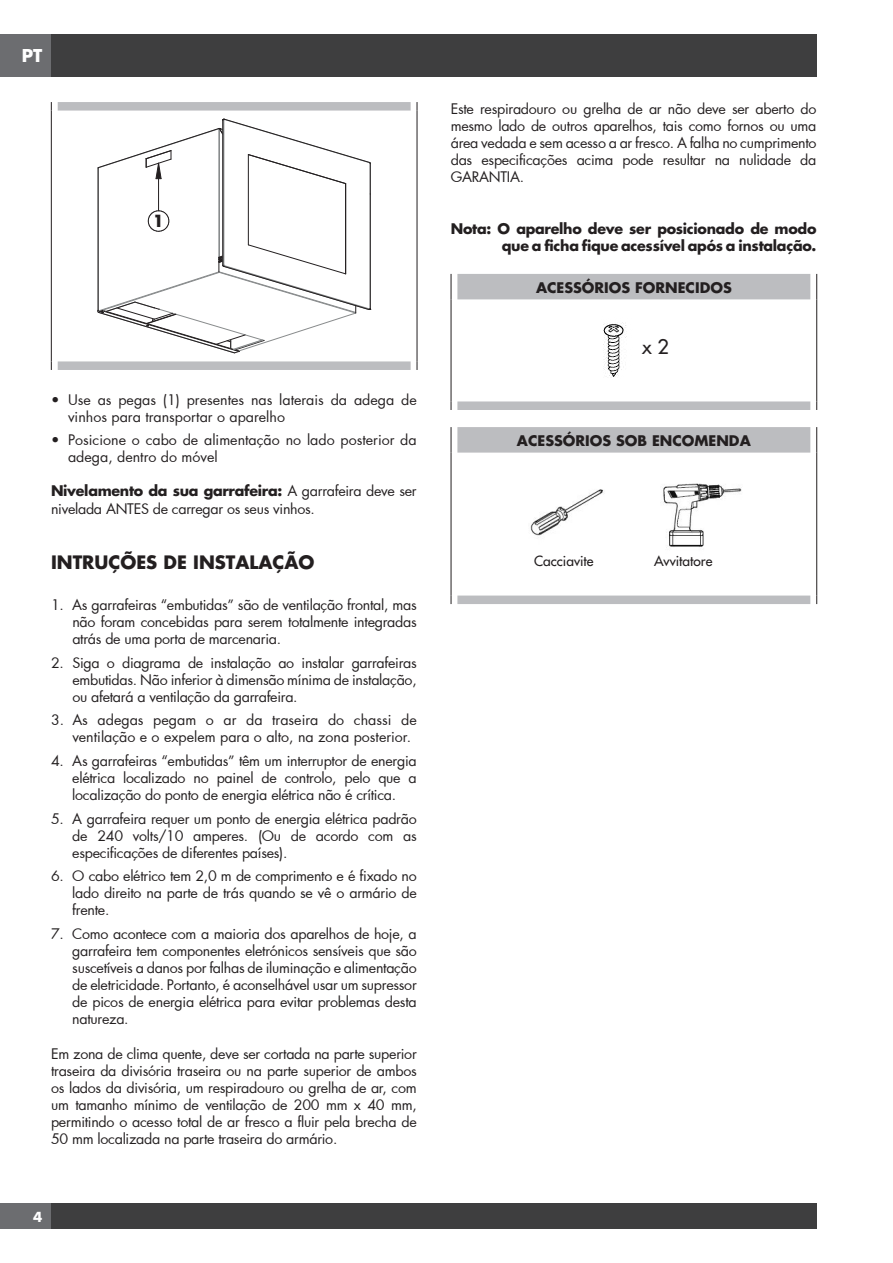
<style>
.page{position:relative;width:893px;height:1263px;background:#fff}
.page>*{position:absolute;margin:0;border:0;box-sizing:border-box;transform-origin:0 0}
.t1{font:500 19.65px "Futura Std";color:#231f20}
.t2{font:700 18px "Futura Std";color:#231f20}
.t3{font:700 17.25px "Futura Std";color:#fff}
.t4{font:700 16.35px "Futura Std";color:#231f20}
.t5{font:14.25px/17.1px "Futura";letter-spacing:-.02em;color:#231f20;text-align:justify}
.t6{font:14.25px/17.1px "Futura";color:#231f20}
.t7{font:700 14.25px/17.1px "Futura Std";letter-spacing:-.02em;color:#231f20;text-align:right}
.t8{font:700 14.25px "Futura Std";color:#231f20}
.t9{font:500 13.65px "Futura Std";color:#231f20}
.t10{font:700 13.5px "Futura Std";color:#fff}
.s1{font-family:"Futura";font-weight:400}
</style>
<div class="page">
<div style="left:0;top:34px;width:51px;height:43px;background:#6c6d70"></div>
<div style="left:51px;top:34px;width:765px;height:43px;background:#3e3e3f"></div>
<div style="left:0;top:1203px;width:51px;height:26px;background:#6c6d70"></div>
<div style="left:51px;top:1203px;width:765px;height:26px;background:#3e3e3f"></div>
<svg style="left:58px;top:102px;width:353px;height:268px"></svg>
<hr style="left:51px;top:111px;width:1px;height:250px;background:#231f20">
<hr style="left:417px;top:111px;width:1px;height:250px;background:#231f20">
<hr style="left:219px;top:129px;width:1px;height:128px;background:#888b8c">
<hr style="left:98px;top:168px;width:1px;height:142px;background:#231f20">
<hr style="left:224px;top:120px;width:1px;height:145px;background:#888b8c">
<hr style="left:248px;top:155px;width:1px;height:90px;background:#231f20">
<hr style="left:345px;top:184px;width:1px;height:90px;background:#231f20">
<hr style="left:370px;top:194px;width:1px;height:115px;background:#231f20">
<hr style="left:370px;top:164px;width:1px;height:30px;background:#231f20">
<hr style="left:223px;top:120px;width:1px;height:145px;background:#231f20">
<svg style="left:98px;top:245px;width:273px;height:108px"></svg>
<hr style="left:158px;top:163px;width:1px;height:48px;background:#231f20">
<svg style="left:98px;top:119px;width:273px;height:65px"></svg>
<svg style="left:148px;top:211px;width:21px;height:21px"></svg>
<svg style="left:457px;top:274px;width:353px;height:136px"></svg>
<svg style="left:451px;top:274px;width:1px;height:25px"></svg>
<svg style="left:816px;top:274px;width:1px;height:25px"></svg>
<hr style="left:451px;top:299px;width:1px;height:102px;background:#231f20">
<hr style="left:816px;top:299px;width:1px;height:102px;background:#231f20">
<img style="left:586px;top:309px;width:52px;height:76px">
<svg style="left:457px;top:427px;width:353px;height:177px"></svg>
<svg style="left:451px;top:427px;width:1px;height:26px"></svg>
<svg style="left:816px;top:427px;width:1px;height:26px"></svg>
<hr style="left:451px;top:453px;width:1px;height:142px;background:#231f20">
<hr style="left:816px;top:453px;width:1px;height:142px;background:#231f20">
<img style="left:517px;top:472px;width:235px;height:83px">
<p class="t3" style="left:22px;top:44px;width:22px">PT</p>
<p class="t4" style="left:153px;top:210px;width:13px">1</p>
<p class="t6" style="left:68px;top:391px;width:350px;text-indent:-17px">• Use as pegas (1) presentes nas laterais da adega de vinhos para transportar o aparelho</p>
<p class="t6" style="left:68px;top:431px;width:350px;text-indent:-17px">• Posicione o cabo de alimentação no lado posterior da adega, dentro do móvel</p>
<p class="t7" style="left:51px;top:482px;width:367px">Nivelamento da sua garrafeira: <span class="s1">A garrafeira deve ser</span></p>
<p class="t5" style="left:51px;top:499px;width:265px">nivelada ANTES de carregar os seus vinhos.</p>
<p class="t2" style="left:51px;top:551px;width:265px">INTRUÇÕES DE INSTALAÇÃO</p>
<p class="t5" style="left:72px;top:596px;width:346px;text-indent:-21px">1. As garrafeiras “embutidas” são de ventilação frontal, mas não foram concebidas para serem totalmente integradas atrás de uma porta de marcenaria.</p>
<p class="t5" style="left:72px;top:654px;width:346px;text-indent:-21px">2. Siga o diagrama de instalação ao instalar garrafeiras embutidas. Não inferior à dimensão mínima de instalação, ou afetará a ventilação da garrafeira.</p>
<p class="t6" style="left:72px;top:711px;width:346px;text-indent:-21px">3. As adegas pegam o ar da traseira do chassi de ventilação e o expelem para o alto, na zona posterior.</p>
<p class="t5" style="left:72px;top:752px;width:346px;text-indent:-21px">4. As garrafeiras “embutidas” têm um interruptor de energia elétrica localizado no painel de controlo, pelo que a localização do ponto de energia elétrica não é crítica.</p>
<p class="t5" style="left:72px;top:810px;width:346px;text-indent:-21px">5. A garrafeira requer um ponto de energia elétrica padrão de 240 volts/10 amperes. (Ou de acordo com as especificações de diferentes países).</p>
<p class="t5" style="left:72px;top:867px;width:346px;text-indent:-21px">6. O cabo elétrico tem 2,0 m de comprimento e é fixado no lado direito na parte de trás quando se vê o armário de frente.</p>
<p class="t5" style="left:72px;top:925px;width:346px;text-indent:-21px">7. Como acontece com a maioria dos aparelhos de hoje, a garrafeira tem componentes eletrónicos sensíveis que são suscetíveis a danos por falhas de iluminação e alimentação de eletricidade. Portanto, é aconselhável usar um supressor de picos de energia elétrica para evitar problemas desta natureza.</p>
<p class="t5" style="left:51px;top:1045px;width:367px">Em zona de clima quente, deve ser cortada na parte superior traseira da divisória traseira ou na parte superior de ambos os lados da divisória, um respiradouro ou grelha de ar, com um tamanho mínimo de ventilação de 200 mm x 40 mm, permitindo o acesso total de ar fresco a fluir pela brecha de 50 mm localizada na parte traseira do armário.</p>
<p class="t10" style="left:33px;top:1208px;width:11px">4</p>
<p class="t5" style="left:451px;top:100px;width:367px">Este respiradouro ou grelha de ar não deve ser aberto do mesmo lado de outros aparelhos, tais como fornos ou uma área vedada e sem acesso a ar fresco. A falha no cumprimento das especificações acima pode resultar na nulidade da GARANTIA.</p>
<p class="t7" style="left:451px;top:220px;width:367px">Nota: O aparelho deve ser posicionado de modo que a ficha fique acessível após a instalação.</p>
<p class="t8" style="left:536px;top:278px;width:197px">ACESSÓRIOS FORNECIDOS</p>
<h1 class="t1" style="left:642px;top:335px;width:28px">x 2</h1>
<p class="t8" style="left:517px;top:431px;width:235px">ACESSÓRIOS SOB ENCOMENDA</p>
<p class="t9" style="left:534px;top:553px;width:61px">Cacciavite</p>
<p class="t9" style="left:654px;top:553px;width:60px">Avvitatore</p>
</div>
